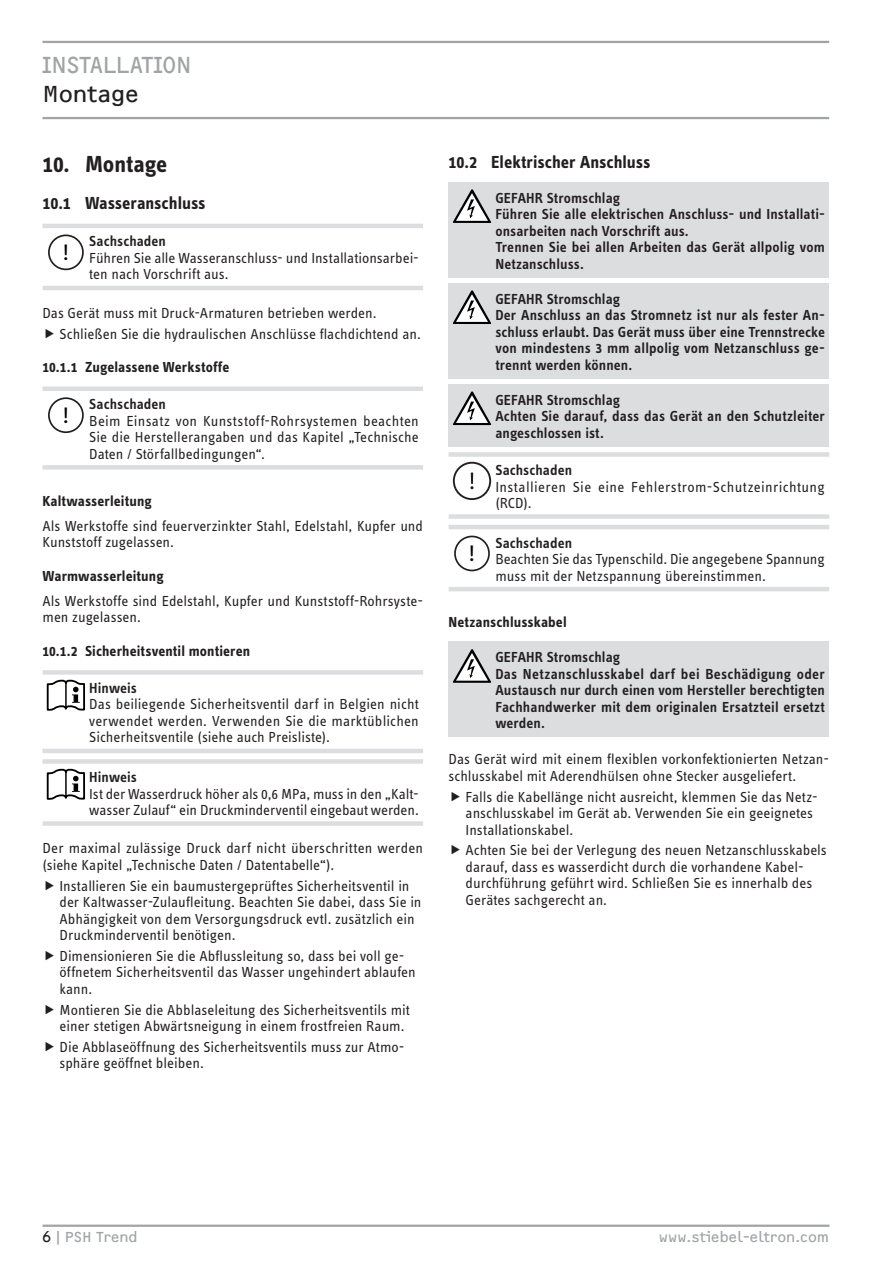
<style>
.page{position:relative;width:893px;height:1263px;background:#fff}
.page>*{position:absolute;margin:0;border:0;box-sizing:border-box;transform-origin:0 0}
.t1{font:24px "F2 FOCR Bczyk Com";letter-spacing:-.015em;color:#a1a3a6}
.t2{font:700 24px "STE Info Text";letter-spacing:-.005em;color:#231f20}
.t3{font:24px "F2 FOCR Bczyk Com";letter-spacing:-.005em;color:#231f20}
.t4{font:23.25px "STE Info Text";color:#000}
.t5{font:700 18px "STE Info Text";color:#231f20}
.t6{font:15px/16.5px "STE Info Text";color:#231f20}
.t7{font:600 15px/16.5px "STE Info Text";letter-spacing:.005em;color:#231f20}
.t8{font:700 15px "STE Info Text";letter-spacing:.005em;color:#231f20}
.t9{font:15px/16.5px "STE Info Text";letter-spacing:.025em;color:#231f20}
.t10{font:15px "F2 FOCR Bczyk Com";color:#a1a3a6}
.s1{color:#231f20}
</style>
<div class="page">
<hr style="left:43px;top:1224px;width:786px;height:3px;background:#a1a3a6">
<hr style="left:43px;top:41px;width:786px;height:2px;background:#a1a3a6">
<hr style="left:43px;top:117px;width:786px;height:2px;background:#a1a3a6">
<hr style="left:43px;top:224px;width:380px;height:4px;background:#dcdddf">
<hr style="left:43px;top:286px;width:380px;height:4px;background:#dcdddf">
<div style="left:48px;top:234px;width:36px;height:36px;border:2px solid #231f20;border-radius:50%"></div>
<div style="left:43px;top:386px;width:380px;height:5px;background:#dcdddf"></div>
<div style="left:43px;top:465px;width:380px;height:5px;background:#dcdddf"></div>
<div style="left:48px;top:397px;width:36px;height:36px;border:2px solid #231f20;border-radius:50%"></div>
<div style="left:43px;top:670px;width:380px;height:5px;background:#dcdddf"></div>
<hr style="left:43px;top:749px;width:380px;height:4px;background:#dcdddf">
<svg style="left:47px;top:680px;width:38px;height:31px"></svg>
<hr style="left:65px;top:683px;width:2px;height:24px;background:#000">
<div style="left:43px;top:759px;width:380px;height:5px;background:#dcdddf"></div>
<div style="left:43px;top:821px;width:380px;height:5px;background:#dcdddf"></div>
<svg style="left:47px;top:769px;width:38px;height:31px"></svg>
<hr style="left:65px;top:772px;width:2px;height:25px;background:#000">
<div style="left:449px;top:182px;width:380px;height:95px;background:#dcdddf"></div>
<svg style="left:453px;top:189px;width:38px;height:34px"></svg>
<div style="left:449px;top:283px;width:380px;height:95px;background:#dcdddf"></div>
<svg style="left:453px;top:290px;width:38px;height:34px"></svg>
<div style="left:449px;top:384px;width:380px;height:62px;background:#dcdddf"></div>
<svg style="left:453px;top:391px;width:38px;height:34px"></svg>
<div style="left:449px;top:452px;width:380px;height:5px;background:#dcdddf"></div>
<div style="left:449px;top:514px;width:380px;height:5px;background:#dcdddf"></div>
<svg style="left:453px;top:462px;width:38px;height:38px"></svg>
<hr style="left:449px;top:525px;width:380px;height:4px;background:#dcdddf">
<hr style="left:449px;top:587px;width:380px;height:4px;background:#dcdddf">
<div style="left:454px;top:536px;width:36px;height:35px;border:2px solid #231f20;border-radius:50%"></div>
<div style="left:449px;top:642px;width:380px;height:95px;background:#dcdddf"></div>
<svg style="left:453px;top:649px;width:38px;height:34px"></svg>
<h1 class="t1" style="left:43px;top:51px;width:151px">INSTALLATION</h1>
<h1 class="t3" style="left:43px;top:80px;width:98px">Montage</h1>
<h1 class="t2" style="left:43px;top:150px;width:126px">10. Montage</h1>
<p class="t5" style="left:43px;top:193px;width:165px">10.1 Wasseranschluss</p>
<h2 class="t4" style="left:62px;top:239px;width:8px">!</h2>
<p class="t7" style="left:89px;top:233px;width:78px">Sachschaden</p>
<p class="t6" style="left:89px;top:250px;width:331px">Führen Sie alle Wasseranschluss- und Installationsarbei&shy;ten nach Vorschrift aus.</p>
<p class="t6" style="left:60px;top:302px;width:363px;line-height:20.7px;text-indent:-17px">Das Gerät muss mit Druck-Armaturen betrieben werden.<br>Schließen Sie die hydraulischen Anschlüsse flachdichtend an.</p>
<p class="t8" style="left:43px;top:358px;width:188px">10.1.1 Zugelassene Werkstoffe</p>
<h2 class="t4" style="left:62px;top:402px;width:8px">!</h2>
<p class="t7" style="left:89px;top:396px;width:78px">Sachschaden</p>
<p class="t6" style="left:89px;top:412px;width:331px;text-align:justify">Beim Einsatz von Kunststoff-Rohrsystemen beachten Sie die Herstellerangaben und das Kapitel „Technische Daten / Störfallbedingungen“.</p>
<p class="t8" style="left:43px;top:492px;width:111px">Kaltwasserleitung</p>
<p class="t6" style="left:43px;top:517px;width:382px">Als Werkstoffe sind feuerverzinkter Stahl, Edelstahl, Kupfer und<br>Kunststoff zugelassen.</p>
<p class="t8" style="left:43px;top:567px;width:123px">Warmwasserleitung</p>
<p class="t6" style="left:43px;top:592px;width:382px">Als Werkstoffe sind Edelstahl, Kupfer und Kunststoff-Rohrsyste&shy;men zugelassen.</p>
<p class="t8" style="left:43px;top:642px;width:209px">10.1.2 Sicherheitsventil montieren</p>
<p class="t7" style="left:89px;top:680px;width:49px">Hinweis</p>
<p class="t6" style="left:89px;top:696px;width:331px;text-align:justify">Das beiliegende Sicherheitsventil darf in Belgien nicht verwendet werden. Verwenden Sie die marktüblichen Sicherheitsventile (siehe auch Preisliste).</p>
<p class="t7" style="left:89px;top:769px;width:49px">Hinweis</p>
<p class="t6" style="left:89px;top:785px;width:331px">Ist der Wasserdruck höher als 0,6 MPa, muss in den „Kalt&shy;wasser Zulauf“ ein Druckminderventil eingebaut werden.</p>
<p class="t6" style="left:43px;top:840px;width:382px">Der maximal zulässige Druck darf nicht überschritten werden (siehe Kapitel „Technische Daten / Datentabelle“).</p>
<p class="t6" style="left:60px;top:877px;width:364px">Installieren Sie ein baumustergeprüftes Sicherheitsventil in der Kaltwasser-Zulaufleitung. Beachten Sie dabei, dass Sie in Abhängigkeit von dem Versorgungsdruck evtl. zusätzlich ein Druckminderventil benötigen.</p>
<p class="t6" style="left:60px;top:947px;width:358px">Dimensionieren Sie die Abflussleitung so, dass bei voll ge&shy;öffnetem Sicherheitsventil das Wasser ungehindert ablaufen kann.</p>
<p class="t6" style="left:60px;top:1001px;width:352px">Montieren Sie die Abblaseleitung des Sicherheitsventils mit einer stetigen Abwärtsneigung in einem frostfreien Raum.</p>
<p class="t6" style="left:60px;top:1038px;width:347px">Die Abblaseöffnung des Sicherheitsventils muss zur Atmo&shy;sphäre geöffnet bleiben.</p>
<p class="t5" style="left:449px;top:151px;width:203px">10.2 Elektrischer Anschluss</p>
<p class="t7" style="left:495px;top:189px;width:331px">GEFAHR Stromschlag<br>Führen Sie alle elektrischen Anschluss- und Installati&shy;onsarbeiten nach Vorschrift aus.<br>Trennen Sie bei allen Arbeiten das Gerät allpolig vom Netzanschluss.</p>
<p class="t7" style="left:495px;top:290px;width:331px">GEFAHR Stromschlag<br>Der Anschluss an das Stromnetz ist nur als fester An&shy;schluss erlaubt. Das Gerät muss über eine Trennstrecke von mindestens 3 mm allpolig vom Netzanschluss ge&shy;trennt werden können.</p>
<p class="t7" style="left:495px;top:391px;width:331px">GEFAHR Stromschlag<br>Achten Sie darauf, dass das Gerät an den Schutzleiter angeschlossen ist.</p>
<p class="t7" style="left:495px;top:462px;width:78px">Sachschaden</p>
<p class="t9" style="left:495px;top:478px;width:331px">Installieren Sie eine Fehlerstrom-Schutzeinrichtung (RCD).</p>
<h2 class="t4" style="left:468px;top:540px;width:8px">!</h2>
<p class="t7" style="left:495px;top:534px;width:78px">Sachschaden</p>
<p class="t6" style="left:495px;top:551px;width:331px">Beachten Sie das Typenschild. Die angegebene Spannung muss mit der Netzspannung übereinstimmen.</p>
<p class="t8" style="left:449px;top:614px;width:120px">Netzanschlusskabel</p>
<p class="t7" style="left:495px;top:649px;width:331px">GEFAHR Stromschlag<br>Das Netzanschlusskabel darf bei Beschädigung oder Austausch nur durch einen vom Hersteller berechtigten Fachhandwerker mit dem originalen Ersatzteil ersetzt werden.</p>
<p class="t6" style="left:449px;top:751px;width:382px">Das Gerät wird mit einem flexiblen vorkonfektionierten Netzan&shy;schlusskabel mit Aderendhülsen ohne Stecker ausgeliefert.</p>
<p class="t6" style="left:466px;top:788px;width:354px">Falls die Kabellänge nicht ausreicht, klemmen Sie das Netz&shy;anschlusskabel im Gerät ab. Verwenden Sie ein geeignetes<br>Installationskabel.</p>
<p class="t6" style="left:466px;top:842px;width:363px">Achten Sie bei der Verlegung des neuen Netzanschlusskabels darauf, dass es wasserdicht durch die vorhandene Kabel&shy;durchführung geführt wird. Schließen Sie es innerhalb des Gerätes sachgerecht an.</p>
<p class="t10" style="left:43px;top:1228px;width:97px"><span class="s1">6</span>|PSH Trend</p>
<p class="t10" style="left:659px;top:1228px;width:172px">www.stiebel-eltron.com</p>
</div>
